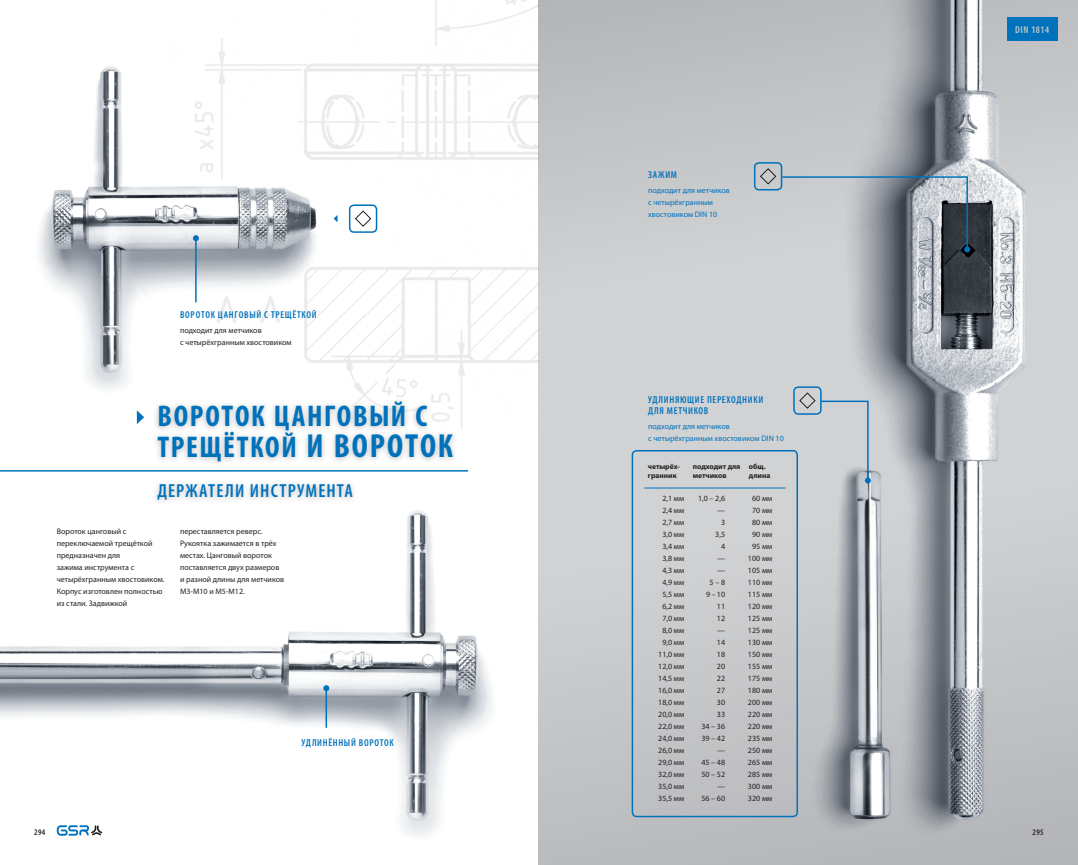
<style>
.page{position:relative;width:1078px;height:865px;background:#fff}
.page>*{position:absolute;margin:0;border:0;box-sizing:border-box;transform-origin:0 0}
.t1{font:700 condensed 30px/31.2px "Myriad Pro";letter-spacing:.055em;color:#0072bc}
.t2{font:600 condensed 18.9px "Myriad Pro";letter-spacing:.06em;color:#0072bc}
.t3{font:600 condensed 10px/11px "Myriad Pro";letter-spacing:.065em;color:#0072bc}
.t4{font:600 condensed 10px "Myriad Pro";letter-spacing:.055em;color:#c7c8ca}
.t5{font:600 condensed 8.5px "Myriad Pro";letter-spacing:.04em;color:#231f20}
.t6{font:8px/12px "Myriad Pro";color:#231f20}
.t7{font:8px/12px "Myriad Pro";color:#0072bc}
.t8{font:700 7.5px/9px "Myriad Pro";color:#231f20}
.s1{font-size:33.4px}
</style>
<div class="page">
<svg style="left:539px;top:0;width:100px;height:865px;background:#c8c9cb"></svg>
<img style="left:639px;top:0;width:438px;height:865px">
<img style="left:38px;top:66px;width:125px;height:358px">
<img style="left:0;top:510px;width:492px;height:326px">
<img style="left:163px;top:0;width:376px;height:436px">
<div style="left:151px;top:396px;width:307px;height:110px;background:#231f20;opacity:.3"></div>
<svg style="left:137px;top:410px;width:7px;height:14px"></svg>
<div style="left:349px;top:204px;width:28px;height:29px;border:2px solid #0072bc;border-radius:4px"></div>
<svg style="left:354px;top:210px;width:18px;height:17px"></svg>
<svg style="left:333px;top:215px;width:4px;height:7px"></svg>
<hr style="left:0;top:470px;width:468px;height:1px;background:#0072bc">
<hr style="left:195px;top:238px;width:2px;height:64px;background:#0072bc">
<svg style="left:193px;top:235px;width:6px;height:6px"></svg>
<hr style="left:325px;top:688px;width:2px;height:39px;background:#0072bc">
<svg style="left:323px;top:685px;width:6px;height:6px"></svg>
<div style="left:1006px;top:17px;width:51px;height:24px;background:#0072bc"></div>
<div style="left:753px;top:162px;width:29px;height:28px;border:2px solid #0072bc;border-radius:4px"></div>
<div style="left:631px;top:450px;width:166px;height:367px;border:2px solid #0072bc;border-radius:4px"></div>
<svg style="left:759px;top:167px;width:210px;height:85px;background:#a4aab1"></svg>
<hr style="left:644px;top:487px;width:141px;height:1px;background:#0072bc">
<div style="left:793px;top:386px;width:28px;height:29px;border:2px solid #0072bc;border-radius:4px"></div>
<svg style="left:798px;top:391px;width:72px;height:92px;background:#c5cbd0"></svg>
<svg style="left:57px;top:825px;width:45px;height:10px"></svg>
<p class="t3" style="left:180px;top:309px;width:138px">Вороток цанговый c трещёткой</p>
<p class="t6" style="left:180px;top:324px;width:113px">подходит для метчиков<br>с четырёхгранным хвостовиком</p>
<h1 class="t1" style="left:157px;top:399px;width:297px">вороток цанговый с трещёткой <span class="s1">и вороток</span></h1>
<h2 class="t2" style="left:157px;top:480px;width:197px">Держатели инструмента</h2>
<p class="t6" style="left:180px;top:525px;width:106px">переставляется реверс.<br>Рукоятка зажимается в трёх местах. Цанговый вороток поставляется двух размеров и разной длины для метчиков<br>М3-М10 и М5-М12.</p>
<p class="t6" style="left:57px;top:525px;width:109px">Вороток цанговый с переключаемой трещёткой предназначен для<br>зажима инструмента с четырёхгранным хвостовиком.<br>Корпус изготовлен полностью из стали. Задвижкой</p>
<p class="t3" style="left:301px;top:737px;width:94px">удлинённый вороток</p>
<p class="t3" style="left:648px;top:169px;width:31px">Зажим</p>
<p class="t7" style="left:648px;top:184px;width:83px">подходит для метчиков с четырёхгранным хвостовиком DIN 10</p>
<p class="t3" style="left:648px;top:394px;width:117px">удлиняющие переходники для метчиков</p>
<p class="t7" style="left:648px;top:420px;width:137px">подходит для метчиков<br>с четырёхгранным хвостовиком DIN 10</p>
<p class="t8" style="left:647px;top:462px;width:34px">четырёх&shy;гранник</p>
<p class="t8" style="left:692px;top:462px;width:49px">подходит для метчиков</p>
<p class="t8" style="left:748px;top:462px;width:23px">общ. длина</p>
<p class="t6" style="left:662px;top:492px;width:23px">2,1 мм</p>
<p class="t6" style="left:698px;top:492px;width:29px">1,0 – 2,6</p>
<p class="t6" style="left:752px;top:492px;width:22px">60 мм</p>
<p class="t6" style="left:662px;top:504px;width:23px">2,4 мм</p>
<p class="t6" style="left:717px;top:504px;width:9px">—</p>
<p class="t6" style="left:752px;top:504px;width:22px">70 мм</p>
<p class="t6" style="left:662px;top:516px;width:23px">2,7 мм</p>
<p class="t6" style="left:721px;top:516px;width:6px">3</p>
<p class="t6" style="left:752px;top:516px;width:22px">80 мм</p>
<p class="t6" style="left:662px;top:528px;width:23px">3,0 мм</p>
<p class="t6" style="left:715px;top:528px;width:11px">3,5</p>
<p class="t6" style="left:752px;top:528px;width:22px">90 мм</p>
<p class="t6" style="left:662px;top:540px;width:23px">3,4 мм</p>
<p class="t6" style="left:721px;top:540px;width:6px">4</p>
<p class="t6" style="left:752px;top:540px;width:22px">95 мм</p>
<p class="t6" style="left:662px;top:552px;width:23px">3,8 мм</p>
<p class="t6" style="left:717px;top:552px;width:9px">—</p>
<p class="t6" style="left:747px;top:552px;width:26px">100 мм</p>
<p class="t6" style="left:662px;top:564px;width:23px">4,3 мм</p>
<p class="t6" style="left:717px;top:564px;width:9px">—</p>
<p class="t6" style="left:747px;top:564px;width:26px">105 мм</p>
<p class="t6" style="left:662px;top:576px;width:23px">4,9 мм</p>
<p class="t6" style="left:709px;top:576px;width:17px">5 – 8</p>
<p class="t6" style="left:747px;top:576px;width:26px">110 мм</p>
<p class="t6" style="left:662px;top:588px;width:23px">5,5 мм</p>
<p class="t6" style="left:706px;top:588px;width:21px">9 –10</p>
<p class="t6" style="left:747px;top:588px;width:26px">115 мм</p>
<p class="t6" style="left:662px;top:600px;width:23px">6,2 мм</p>
<p class="t6" style="left:716px;top:600px;width:10px">11</p>
<p class="t6" style="left:747px;top:600px;width:26px">120 мм</p>
<p class="t6" style="left:662px;top:612px;width:23px">7,0 мм</p>
<p class="t6" style="left:716px;top:612px;width:10px">12</p>
<p class="t6" style="left:747px;top:612px;width:26px">125 мм</p>
<p class="t6" style="left:662px;top:624px;width:23px">8,0 мм</p>
<p class="t6" style="left:717px;top:624px;width:9px">—</p>
<p class="t6" style="left:747px;top:624px;width:26px">125 мм</p>
<p class="t6" style="left:662px;top:636px;width:23px">9,0 мм</p>
<p class="t6" style="left:716px;top:636px;width:10px">14</p>
<p class="t6" style="left:747px;top:636px;width:26px">130 мм</p>
<p class="t6" style="left:658px;top:648px;width:27px">11,0 мм</p>
<p class="t6" style="left:716px;top:648px;width:10px">18</p>
<p class="t6" style="left:747px;top:648px;width:26px">150 мм</p>
<p class="t6" style="left:658px;top:660px;width:27px">12,0 мм</p>
<p class="t6" style="left:716px;top:660px;width:10px">20</p>
<p class="t6" style="left:747px;top:660px;width:26px">155 мм</p>
<p class="t6" style="left:658px;top:672px;width:27px">14,5 мм</p>
<p class="t6" style="left:716px;top:672px;width:10px">22</p>
<p class="t6" style="left:747px;top:672px;width:26px">175 мм</p>
<p class="t6" style="left:658px;top:684px;width:27px">16,0 мм</p>
<p class="t6" style="left:716px;top:684px;width:10px">27</p>
<p class="t6" style="left:747px;top:684px;width:26px">180 мм</p>
<p class="t6" style="left:658px;top:696px;width:27px">18,0 мм</p>
<p class="t6" style="left:716px;top:696px;width:10px">30</p>
<p class="t6" style="left:747px;top:696px;width:26px">200 мм</p>
<p class="t6" style="left:658px;top:708px;width:27px">20,0 мм</p>
<p class="t6" style="left:716px;top:708px;width:10px">33</p>
<p class="t6" style="left:747px;top:708px;width:26px">220 мм</p>
<p class="t6" style="left:658px;top:720px;width:27px">22,0 мм</p>
<p class="t6" style="left:701px;top:720px;width:25px">34 – 36</p>
<p class="t6" style="left:747px;top:720px;width:26px">220 мм</p>
<p class="t6" style="left:658px;top:732px;width:27px">24,0 мм</p>
<p class="t6" style="left:701px;top:732px;width:25px">39 – 42</p>
<p class="t6" style="left:747px;top:732px;width:26px">235 мм</p>
<p class="t6" style="left:658px;top:744px;width:27px">26,0 мм</p>
<p class="t6" style="left:717px;top:744px;width:9px">—</p>
<p class="t6" style="left:747px;top:744px;width:26px">250 мм</p>
<p class="t6" style="left:658px;top:756px;width:27px">29,0 мм</p>
<p class="t6" style="left:701px;top:756px;width:25px">45 – 48</p>
<p class="t6" style="left:747px;top:756px;width:26px">265 мм</p>
<p class="t6" style="left:658px;top:768px;width:27px">32,0 мм</p>
<p class="t6" style="left:701px;top:768px;width:25px">50 – 52</p>
<p class="t6" style="left:747px;top:768px;width:26px">285 мм</p>
<p class="t6" style="left:658px;top:780px;width:27px">35,0 мм</p>
<p class="t6" style="left:717px;top:780px;width:9px">—</p>
<p class="t6" style="left:747px;top:780px;width:26px">300 мм</p>
<p class="t6" style="left:658px;top:792px;width:27px">35,5 мм</p>
<p class="t6" style="left:701px;top:792px;width:25px">56 – 60</p>
<p class="t6" style="left:747px;top:792px;width:26px">320 мм</p>
<p class="t4" style="left:1014px;top:24px;width:35px">DIN 1814</p>
<p class="t5" style="left:34px;top:827px;width:13px">294</p>
<p class="t5" style="left:1032px;top:827px;width:13px">295</p>
</div>
